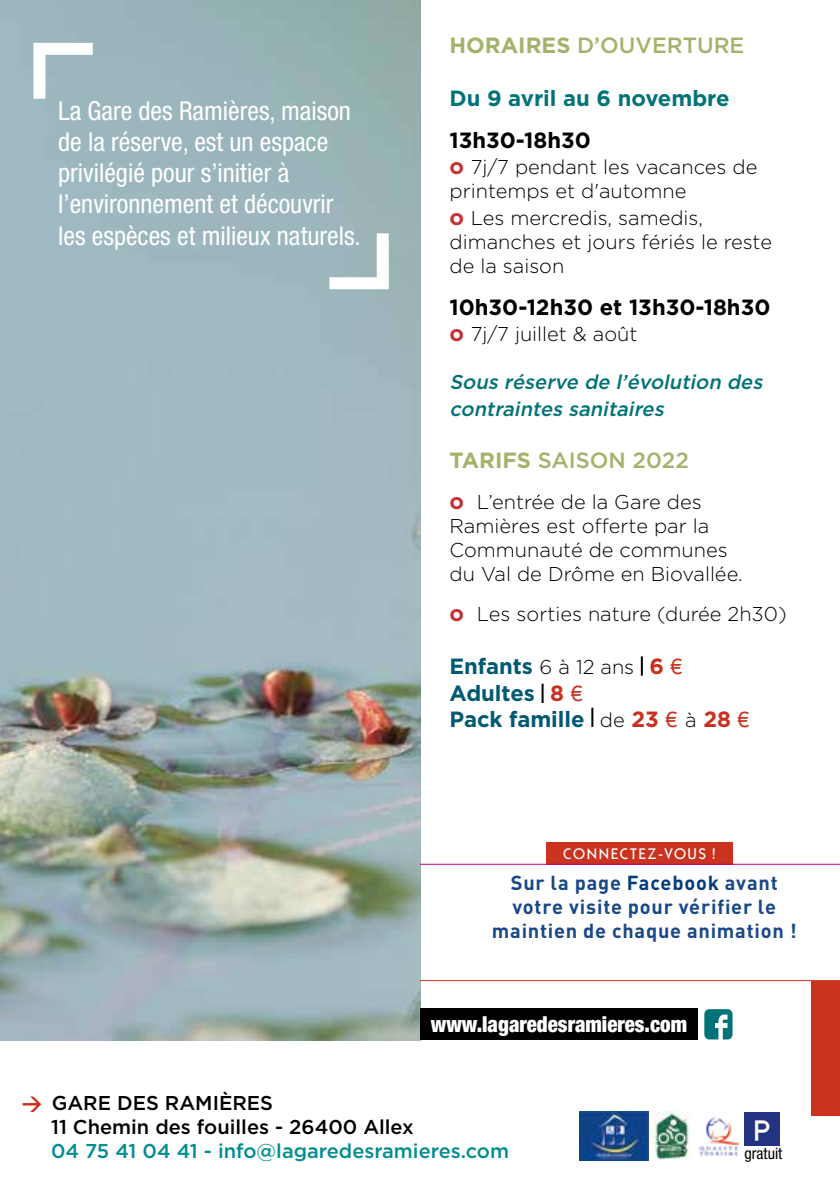
<style>
.page{position:relative;width:840px;height:1191px;background:#fff}
.page>*{position:absolute;margin:0;border:0;box-sizing:border-box;transform-origin:0 0}
.t1{font:39.4px "Zeichen Hundert";color:#fff}
.t2{font:condensed 26px/31.2px "Helvetica Neue LT Std";color:#fff}
.t3{font:700 22px/26.4px "Gotham";color:#005972}
.t4{font:500 22px "Gotham";color:#a4b36c}
.t5{font:700 22px "Gotham";color:#000}
.t6{font:900 condensed 22px "Helvetica Neue LT Std";color:#fff;scale:.95 1}
.t7{font:700 22px "Gotham";color:#007378}
.t8{font:300 20px/24px "Gotham";color:#000}
.t9{font:700 20px/24px "DIN";letter-spacing:.035em;color:#184887;text-align:center}
.t10{font:italic 500 20px/26.4px "Gotham";color:#007378}
.t11{font:500 20px/24px "Gotham";color:#000}
.t12{font:500 20px "Gotham";color:#008d90}
.t13{font:condensed 15.8px "Helvetica Neue LT Std";color:#000}
.t14{font:500 15.4px "Itc Kabel";letter-spacing:.1em;color:#fff}
.s1{font-weight:700}
.s2{font-weight:700;font-size:22px;color:#c33535}
.s3{font-weight:300;font-size:20px;color:#000}
.s4{color:#c9311e}
.s5{font-family:"Andale Mono";font-weight:400;color:#c9311e}
.s6{color:#003b7c}
.s7{font-family:"DIN";font-weight:700;color:#c9311e}
</style>
<div class="page">
<img style="left:0;top:0;width:420px;height:1040px">
<img style="left:579px;top:1111px;width:68px;height:49px">
<img style="left:653px;top:1111px;width:37px;height:49px">
<img style="left:699px;top:1117px;width:39px;height:40px">
<div style="left:744px;top:1112px;width:35px;height:34px;background:#243282"></div>
<svg style="left:27px;top:37px;width:78px;height:74px"></svg>
<svg style="left:317px;top:221px;width:77px;height:74px"></svg>
<div style="left:811px;top:980px;width:28px;height:135px;background:#c9311e"></div>
<svg style="left:640px;top:656px;width:2px;height:19px"></svg>
<hr style="left:541px;top:683px;width:2px;height:20px;background:#000">
<hr style="left:591px;top:707px;width:2px;height:20px;background:#000">
<svg style="left:704px;top:1009px;width:28px;height:30px"></svg>
<div style="left:545px;top:841px;width:187px;height:23px;background:#c9311e"></div>
<hr style="left:420px;top:864px;width:419px;height:1px;background:#bf007e">
<hr style="left:420px;top:980px;width:419px;height:1px;background:#c9311e">
<div style="left:420px;top:1008px;width:277px;height:31px;background:#000"></div>
<h2 class="t2" style="left:58px;top:95px;width:304px">La Gare des Ramières, maison de la réserve, est un espace privilégié pour s’initier à l’environnement et découvrir les espèces et milieux naturels.</h2>
<p class="t4" style="left:449px;top:33px;width:296px"><span class="s1">HORAIRES</span> D’OUVERTURE</p>
<p class="t7" style="left:449px;top:85px;width:281px">Du 9 avril au 6 novembre</p>
<p class="t5" style="left:449px;top:127px;width:143px">13h30-18h30</p>
<p class="t8" style="left:449px;top:155px;width:309px"><span class="s2">o</span> 7j/7 pendant les vacances de printemps et d'automne</p>
<p class="t8" style="left:449px;top:205px;width:324px"><span class="s2">o</span> Les mercredis, samedis, dimanches et jours fériés le reste de la saison</p>
<p class="t5" style="left:449px;top:294px;width:322px">10h30-12h30 et 13h30-18h30</p>
<p class="t8" style="left:449px;top:321px;width:189px"><span class="s2">o</span> 7j/7 juillet &amp; août</p>
<p class="t10" style="left:449px;top:368px;width:318px">Sous réserve de l’évolution des contraintes sanitaires</p>
<p class="t4" style="left:449px;top:448px;width:241px"><span class="s1">TARIFS</span> SAISON 2022</p>
<p class="t8" style="left:449px;top:489px;width:294px"><span class="s2">o</span> L’entrée de la Gare des<br>Ramières est offerte par la<br>Communauté de communes du Val de Drôme en Biovallée.</p>
<p class="t8" style="left:449px;top:601px;width:338px"><span class="s2">o</span> Les sorties nature (durée 2h30)</p>
<p class="t3" style="left:449px;top:652px;width:302px">Enfants <span class="s3">6 à 12 ans</span> <span class="s4">6</span> <span class="s5">€<br></span>Adultes <span class="s4">8</span> <span class="s5">€<br></span>Pack famille <span class="s3">de</span> <span class="s4">23</span> <span class="s5">€</span> <span class="s3">à</span> <span class="s4">28</span> <span class="s5">€</span></p>
<p class="t14" style="left:563px;top:844px;width:154px">CONNECTEZ-VOUS !</p>
<p class="t9" style="left:491px;top:870px;width:306px">Sur la page <span class="s6">Facebook</span> avant votre visite pour vérifier le maintien de chaque animation !</p>
<p class="t6" style="left:430px;top:1010px;width:271px">www.lagaredesramieres.com</p>
<p class="t11" style="left:51px;top:1090px;width:364px;text-indent:-29px"><span class="s7">&gt;</span> GARE DES RAMIÈRES<br>11 Chemin des fouilles - 26400 Allex</p>
<p class="t12" style="left:51px;top:1139px;width:459px">04 75 41 04 41 - info@lagaredesramieres.com</p>
<h1 class="t1" style="left:752px;top:1108px;width:21px">'</h1>
<p class="t13" style="left:744px;top:1144px;width:39px">gratuit</p>
</div>
